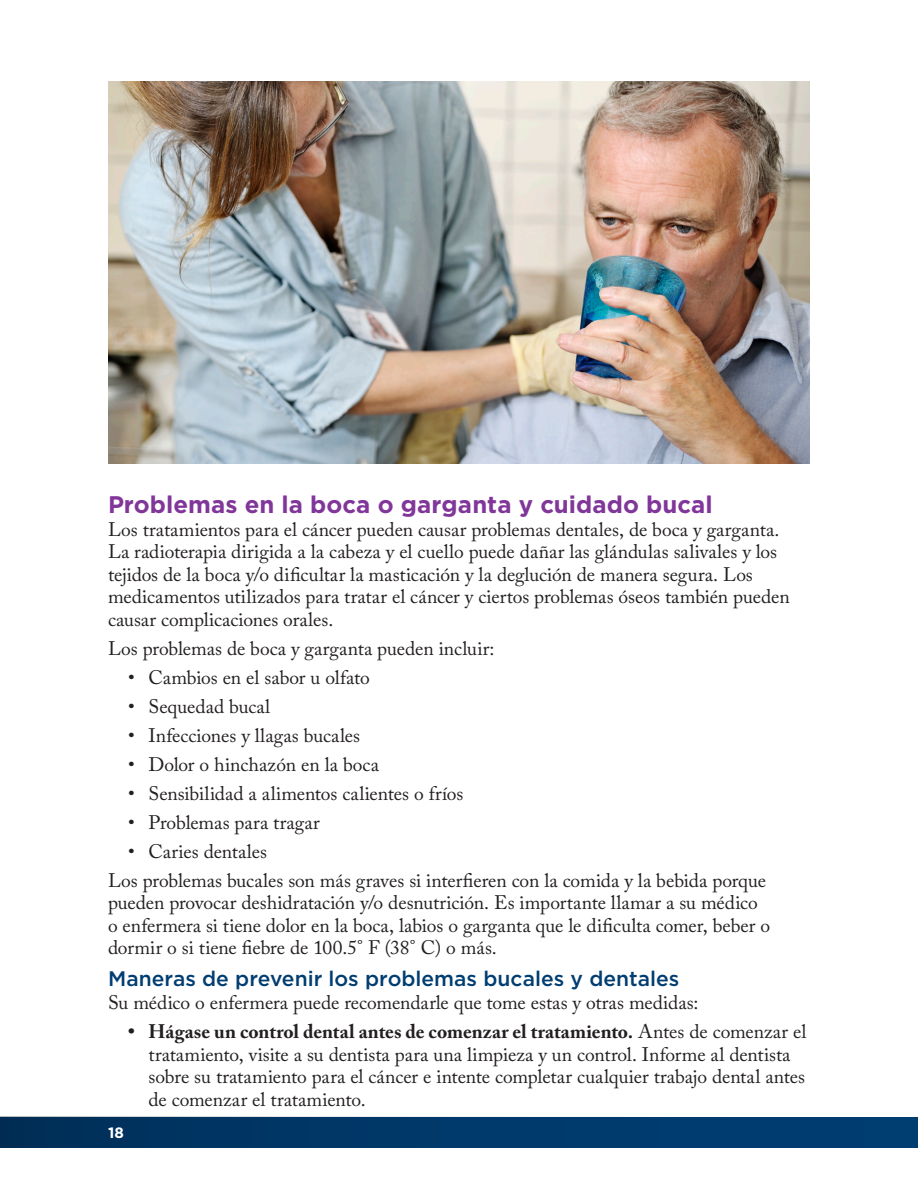
<style>
.page{position:relative;width:918px;height:1188px;background:#fff}
.page>*{position:absolute;margin:0;border:0;box-sizing:border-box;transform-origin:0 0}
.t1{font:700 24px "Gotham";letter-spacing:.005em;color:#813699}
.t2{font:500 21px "Gotham";color:#003d71}
.t3{font:19.5px/22.5px "Adobe Caslon Pro";letter-spacing:-.005em;color:#231f20}
.t4{font:700 15px "Gotham";color:#fff}
.s1{font-weight:700}
</style>
<div class="page">
<div style="left:0;top:1117px;width:918px;height:31px;background:linear-gradient(to right,#00305b,#003f76)"></div>
<img style="left:108px;top:81px;width:702px;height:382px">
<p class="t1" style="left:108px;top:489px;width:606px">Problemas en la boca o garganta y cuidado bucal</p>
<p class="t3" style="left:108px;top:518px;width:683px">Los tratamientos para el cáncer pueden causar problemas dentales, de boca y garganta.<br>La radioterapia dirigida a la cabeza y el cuello puede dañar las glándulas salivales y los tejidos de la boca y/o dificultar la masticación y la deglución de manera segura. Los medicamentos utilizados para tratar el cáncer y ciertos problemas óseos también pueden causar complicaciones orales.</p>
<p class="t3" style="left:108px;top:637px;width:388px">Los problemas de boca y garganta pueden incluir:</p>
<p class="t3" style="left:128px;top:666px;width:243px">• Cambios en el sabor u olfato</p>
<p class="t3" style="left:128px;top:695px;width:144px">• Sequedad bucal</p>
<p class="t3" style="left:128px;top:724px;width:233px">• Infecciones y llagas bucales</p>
<p class="t3" style="left:128px;top:753px;width:252px">• Dolor o hinchazón en la boca</p>
<p class="t3" style="left:128px;top:782px;width:337px">• Sensibilidad a alimentos calientes o fríos</p>
<p class="t3" style="left:128px;top:811px;width:193px">• Problemas para tragar</p>
<p class="t3" style="left:128px;top:840px;width:140px">• Caries dentales</p>
<p class="t3" style="left:108px;top:869px;width:664px">Los problemas bucales son más graves si interfieren con la comida y la bebida porque pueden provocar deshidratación y/o desnutrición. Es importante llamar a su médico o enfermera si tiene dolor en la boca, labios o garganta que le dificulta comer, beber o dormir o si tiene fiebre de 100.5° F (38° C) o más.</p>
<p class="t2" style="left:108px;top:965px;width:573px">Maneras de prevenir los problemas bucales y dentales</p>
<p class="t3" style="left:108px;top:991px;width:592px">Su médico o enfermera puede recomendarle que tome estas y otras medidas:</p>
<p class="t3" style="left:148px;top:1020px;width:660px;text-indent:-20px"><span class="s1">• Hágase un control dental antes de comenzar el tratamiento.</span> Antes de comenzar el tratamiento, visite a su dentista para una limpieza y un control. Informe al dentista sobre su tratamiento para el cáncer e intente completar cualquier trabajo dental antes de comenzar el tratamiento.</p>
<p class="t4" style="left:108px;top:1123px;width:18px">18</p>
</div>
